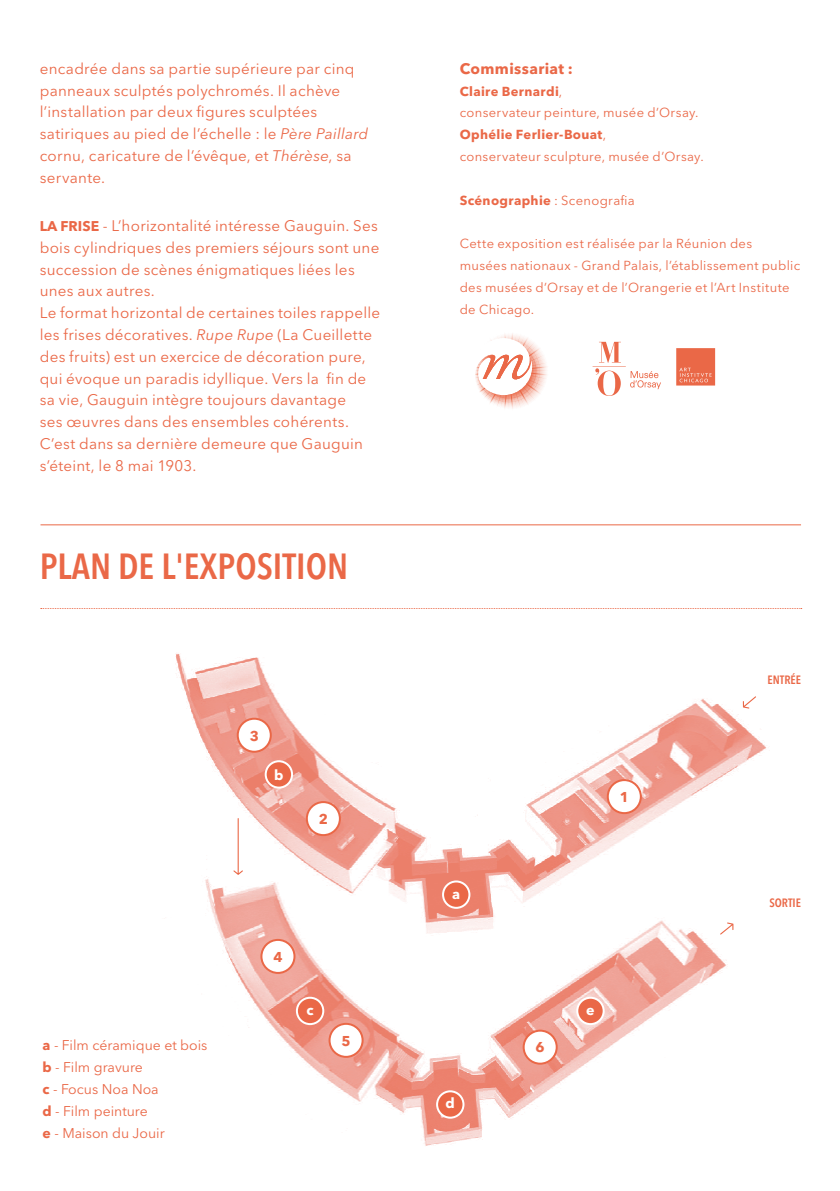
<style>
.page{position:relative;width:840px;height:1191px;background:#fff}
.page>*{position:absolute;margin:0;border:0;box-sizing:border-box;transform-origin:0 0}
.t1{font:600 condensed 36px "Avenir Next LT Pro";color:#ea6847}
.t2{font:15.2px/21.8px "Avenir Next LT Pro";letter-spacing:.015em;color:#ea6847}
.t3{font:700 15.2px "Avenir Next LT Pro";letter-spacing:.025em;color:#ea6847}
.t4{font:700 14.2px "Avenir Next LT Pro";color:#ea6847}
.t5{font:700 14.2px "Avenir Next LT Pro";color:#fff}
.t6{font:14px/22px "Avenir Next LT Pro";color:#ea6847}
.t7{font:13px/21.8px "Avenir Next LT Pro";letter-spacing:.025em;color:#ea6847}
.t8{font:700 13px "Avenir Next LT Pro";letter-spacing:.025em;color:#ea6847}
.t9{font:600 condensed 12px "Avenir Next LT Pro";color:#ea6847}
.s1{font-style:italic}
.s2{font-weight:700;font-size:14px}
.s3{font-weight:700}
.s4{font-weight:400}
</style>
<div class="page">
<img style="left:175px;top:653px;width:592px;height:493px">
<div style="left:607px;top:780px;width:33px;height:33px;background:#fff;border-radius:50%"></div>
<div style="left:606px;top:779px;width:35px;height:35px;border:2px solid #ea6847;border-radius:50%"></div>
<div style="left:265px;top:761px;width:27px;height:26px;background:#ea6847;border-radius:50%"></div>
<div style="left:264px;top:760px;width:29px;height:28px;border:2px solid #fff;border-radius:50%"></div>
<div style="left:297px;top:997px;width:26px;height:27px;background:#ea6847;border-radius:50%"></div>
<div style="left:296px;top:996px;width:28px;height:29px;border:2px solid #fff;border-radius:50%"></div>
<div style="left:437px;top:1091px;width:26px;height:26px;background:#ea6847;border-radius:50%"></div>
<div style="left:436px;top:1090px;width:28px;height:28px;border:2px solid #fff;border-radius:50%"></div>
<div style="left:577px;top:997px;width:26px;height:27px;background:#ea6847;border-radius:50%"></div>
<div style="left:576px;top:996px;width:28px;height:29px;border:2px solid #fff;border-radius:50%"></div>
<div style="left:443px;top:881px;width:26px;height:27px;background:#ea6847;border-radius:50%"></div>
<div style="left:442px;top:880px;width:28px;height:29px;border:2px solid #fff;border-radius:50%"></div>
<div style="left:307px;top:802px;width:33px;height:33px;background:#fff;border-radius:50%"></div>
<div style="left:306px;top:801px;width:35px;height:35px;border:2px solid #ea6847;border-radius:50%"></div>
<div style="left:237px;top:718px;width:33px;height:33px;background:#fff;border-radius:50%"></div>
<div style="left:236px;top:717px;width:35px;height:35px;border:2px solid #ea6847;border-radius:50%"></div>
<div style="left:261px;top:940px;width:33px;height:33px;background:#fff;border-radius:50%"></div>
<div style="left:260px;top:939px;width:35px;height:35px;border:2px solid #ea6847;border-radius:50%"></div>
<div style="left:329px;top:1023px;width:33px;height:33px;background:#fff;border-radius:50%"></div>
<div style="left:328px;top:1022px;width:35px;height:35px;border:2px solid #ea6847;border-radius:50%"></div>
<div style="left:523px;top:1030px;width:33px;height:33px;background:#fff;border-radius:50%"></div>
<div style="left:522px;top:1029px;width:35px;height:35px;border:2px solid #ea6847;border-radius:50%"></div>
<svg style="left:742px;top:696px;width:13px;height:12px"></svg>
<svg style="left:719px;top:922px;width:14px;height:12px"></svg>
<svg style="left:233px;top:818px;width:10px;height:57px"></svg>
<hr style="left:40px;top:524px;width:760px;height:1px;background:#ea6847">
<svg style="left:41px;top:608px;width:760px;height:1px"></svg>
<svg style="left:475px;top:333px;width:72px;height:76px"></svg>
<hr style="left:592px;top:366px;width:33px;height:1px;background:#ea6847">
<svg style="left:595px;top:342px;width:25px;height:54px"></svg>
<svg style="left:630px;top:371px;width:30px;height:18px"></svg>
<svg style="left:676px;top:348px;width:38px;height:37px"></svg>
<p class="t2" style="left:40px;top:58px;width:330px">encadrée dans sa partie supérieure par cinq panneaux sculptés polychromés. Il achève l’installation par deux figures sculptées satiriques au pied de l’échelle : le <span class="s1">Père Paillard </span>cornu, caricature de l’évêque, et <span class="s1">Thérèse</span>, sa servante.</p>
<p class="t2" style="left:40px;top:215px;width:342px"><span class="s2">LA FRISE</span> - L’horizontalité intéresse Gauguin. Ses bois cylindriques des premiers séjours sont une succession de scènes énigmatiques liées les unes aux autres.<br>Le format horizontal de certaines toiles rappelle les frises décoratives. <span class="s1">Rupe Rupe</span> (La Cueillette des fruits) est un exercice de décoration pure, qui évoque un paradis idyllique. Vers la fin de sa vie, Gauguin intègre toujours davantage<br>ses œuvres dans des ensembles cohérents.<br>C’est dans sa dernière demeure que Gauguin s’éteint, le 8 mai 1903.</p>
<h1 class="t1" style="left:40px;top:544px;width:310px">PLAN DE L'EXPOSITION</h1>
<p class="t4" style="left:249px;top:727px;width:11px">3</p>
<p class="t5" style="left:274px;top:766px;width:11px">b</p>
<p class="t4" style="left:318px;top:810px;width:11px">2</p>
<p class="t4" style="left:273px;top:948px;width:11px">4</p>
<p class="t5" style="left:306px;top:1001px;width:9px">c</p>
<p class="t3" style="left:459px;top:59px;width:115px">Commissariat :</p>
<p class="t7" style="left:459px;top:80px;width:245px"><span class="s3">Claire Bernardi</span>,<br>conservateur peinture, musée d’Orsay.<br><span class="s3">Ophélie Ferlier-Bouat</span>,<br>conservateur sculpture, musée d’Orsay.</p>
<p class="t8" style="left:459px;top:192px;width:176px">Scénographie <span class="s4">: Scenografia</span></p>
<p class="t7" style="left:459px;top:233px;width:342px">Cette exposition est réalisée par la Réunion des musées nationaux - Grand Palais, l’établissement public des musées d’Orsay et de l’Orangerie et l’Art Institute de Chicago.</p>
<p class="t5" style="left:452px;top:885px;width:10px">a</p>
<p class="t4" style="left:619px;top:788px;width:11px">1</p>
<p class="t5" style="left:586px;top:1001px;width:10px">e</p>
<p class="t9" style="left:767px;top:672px;width:35px">ENTRÉE</p>
<p class="t9" style="left:769px;top:895px;width:33px">SORTIE</p>
<p class="t4" style="left:341px;top:1032px;width:11px">5</p>
<p class="t6" style="left:43px;top:1034px;width:166px"><span class="s3">a</span> - Film céramique et bois</p>
<p class="t4" style="left:535px;top:1038px;width:11px">6</p>
<p class="t6" style="left:43px;top:1056px;width:124px"><span class="s3">b</span> - Film gravure<br><span class="s3">c</span> - Focus Noa Noa <span class="s3">d</span> - Film peinture<br><span class="s3">e</span> - Maison du Jouir</p>
<p class="t5" style="left:445px;top:1094px;width:11px">d</p>
</div>
